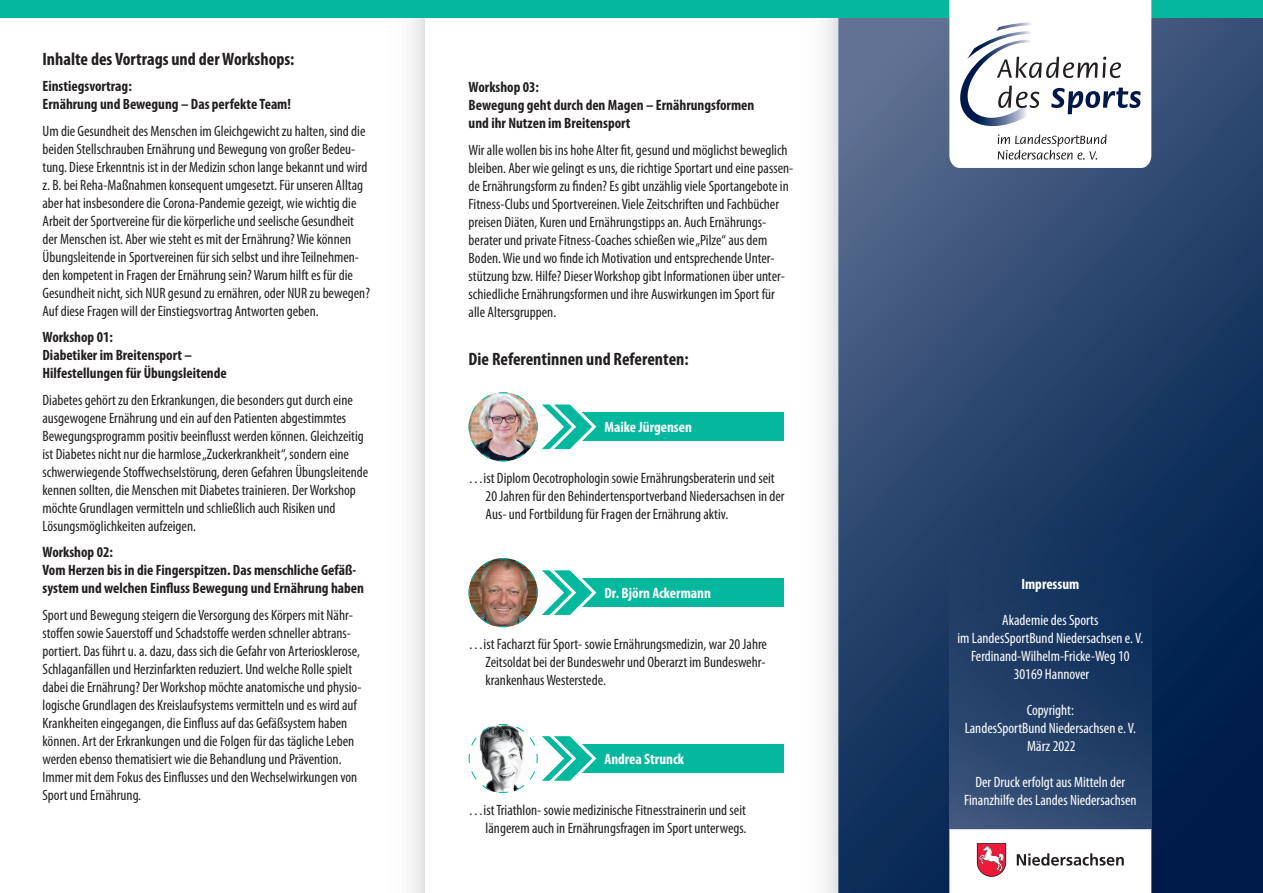
<style>
.page{position:relative;width:1263px;height:893px;background:#fff}
.page>*{position:absolute;margin:0;border:0;box-sizing:border-box;transform-origin:0 0}
.t1{font:700 condensed 18px "Myriad Pro";color:#231f20}
.t2{font:condensed 15px/18px "Myriad Pro";color:#231f20}
.t3{font:700 condensed 15px/18px "Myriad Pro";color:#231f20}
.t4{font:condensed 15px/18px "Myriad Pro";color:#fff;text-align:center}
.t5{font:700 condensed 15px "Myriad Pro";color:#fff}
</style>
<div class="page">
<div style="left:0;top:0;width:425px;height:17px;background:#03b89d"></div>
<div style="left:425px;top:0;width:413px;height:17px;background:#03b89d"></div>
<div style="left:576px;top:413px;width:208px;height:28px;background:#03b89d"></div>
<img style="left:468px;top:392px;width:130px;height:70px">
<div style="left:576px;top:578px;width:208px;height:29px;background:#03b89d"></div>
<svg style="left:468px;top:558px;width:129px;height:70px"></svg>
<div style="left:576px;top:744px;width:208px;height:29px;background:#03b89d"></div>
<svg style="left:468px;top:723px;width:129px;height:70px"></svg>
<img style="left:838px;top:17px;width:425px;height:876px">
<img style="left:949px;top:473px;width:202px;height:356px">
<div style="left:838px;top:0;width:425px;height:17px;background:#03b89d"></div>
<svg style="left:949px;top:829px;width:202px;height:64px"></svg>
<svg style="left:949px;top:0;width:202px;height:168px"></svg>
<p class="t1" style="left:43px;top:49px;width:253px">Inhalte des Vortrags und der Workshops:</p>
<p class="t3" style="left:43px;top:77px;width:250px">Einstiegsvortrag:<br>Ernährung und Bewegung – Das perfekte Team!</p>
<p class="t2" style="left:43px;top:122px;width:329px">Um die Gesundheit des Menschen im Gleichgewicht zu halten, sind die beiden Stellschrauben Ernährung und Bewegung von großer Bedeu&shy;tung. Diese Erkenntnis ist in der Medizin schon lange bekannt und wird z. B. bei Reha-Maßnahmen konsequent umgesetzt. Für unseren Alltag aber hat insbesondere die Corona-Pandemie gezeigt, wie wichtig die Arbeit der Sportvereine für die körperliche und seelische Gesundheit der Menschen ist. Aber wie steht es mit der Ernährung? Wie können Übungsleitende in Sportvereinen für sich selbst und ihre Teilnehmen&shy;den kompetent in Fragen der Ernährung sein? Warum hilft es für die Gesundheit nicht, sich NUR gesund zu ernähren, oder NUR zu bewegen?<br>Auf diese Fragen will der Einstiegsvortrag Antworten geben.</p>
<p class="t3" style="left:43px;top:328px;width:186px">Workshop 01:<br>Diabetiker im Breitensport –<br>Hilfestellungen für Übungsleitende</p>
<p class="t2" style="left:43px;top:391px;width:327px">Diabetes gehört zu den Erkrankungen, die besonders gut durch eine ausgewogene Ernährung und ein auf den Patienten abgestimmtes Bewegungsprogramm positiv beeinflusst werden können. Gleichzeitig ist Diabetes nicht nur die harmlose „Zuckerkrankheit“, sondern eine schwerwiegende Stoffwechselstörung, deren Gefahren Übungsleitende kennen sollten, die Menschen mit Diabetes trainieren. Der Workshop möchte Grundlagen vermitteln und schließlich auch Risiken und Lösungsmöglichkeiten aufzeigen.</p>
<p class="t3" style="left:43px;top:543px;width:323px">Workshop 02:<br>Vom Herzen bis in die Fingerspitzen. Das menschliche Gefäß&shy;system und welchen Einfluss Bewegung und Ernährung haben</p>
<p class="t2" style="left:43px;top:606px;width:321px">Sport und Bewegung steigern die Versorgung des Körpers mit Nähr&shy;stoffen sowie Sauerstoff und Schadstoffe werden schneller abtrans&shy;portiert. Das führt u. a. dazu, dass sich die Gefahr von Arteriosklerose, Schlaganfällen und Herzinfarkten reduziert. Und welche Rolle spielt dabei die Ernährung? Der Workshop möchte anatomische und physio&shy;logische Grundlagen des Kreislaufsystems vermitteln und es wird auf Krankheiten eingegangen, die Einfluss auf das Gefäßsystem haben können. Art der Erkrankungen und die Folgen für das tägliche Leben werden ebenso thematisiert wie die Behandlung und Prävention.<br>Immer mit dem Fokus des Einflusses und den Wechselwirkungen von Sport und Ernährung.</p>
<p class="t3" style="left:469px;top:78px;width:287px">Workshop 03:<br>Bewegung geht durch den Magen – Ernährungsformen und ihr Nutzen im Breitensport</p>
<p class="t2" style="left:469px;top:141px;width:326px">Wir alle wollen bis ins hohe Alter fit, gesund und möglichst beweglich bleiben. Aber wie gelingt es uns, die richtige Sportart und eine passen&shy;de Ernährungsform zu finden? Es gibt unzählig viele Sportangebote in Fitness-Clubs und Sportvereinen. Viele Zeitschriften und Fachbücher preisen Diäten, Kuren und Ernährungstipps an. Auch Ernährungs&shy;berater und private Fitness-Coaches schießen wie „Pilze“ aus dem Boden. Wie und wo finde ich Motivation und entsprechende Unter&shy;stützung bzw. Hilfe? Dieser Workshop gibt Informationen über unter&shy;schiedliche Ernährungsformen und ihre Auswirkungen im Sport für alle Altersgruppen.</p>
<p class="t1" style="left:469px;top:349px;width:221px">Die Referentinnen und Referenten:</p>
<p class="t5" style="left:604px;top:419px;width:89px">Maike Jürgensen</p>
<p class="t2" style="left:486px;top:469px;width:301px;text-indent:-17px">…ist Diplom Oecotrophologin sowie Ernährungsberaterin und seit<br>20 Jahren für den Behindertensportverband Niedersachsen in der<br>Aus- und Fortbildung für Fragen der Ernährung aktiv.</p>
<p class="t5" style="left:604px;top:585px;width:108px">Dr. Björn Ackermann</p>
<p class="t2" style="left:486px;top:635px;width:283px;text-align:justify;text-indent:-17px">…ist Facharzt für Sport- sowie Ernährungsmedizin, war 20 Jahre Zeitsoldat bei der Bundeswehr und Oberarzt im Bundeswehr&shy;krankenhaus Westerstede.</p>
<p class="t5" style="left:604px;top:751px;width:81px">Andrea Strunck</p>
<p class="t2" style="left:469px;top:801px;width:279px;text-align:right">…ist Triathlon- sowie medizinische Fitnesstrainerin und seit längerem auch in Ernährungsfragen im Sport unterwegs.</p>
<p class="t5" style="left:1021px;top:575px;width:59px">Impressum</p>
<p class="t4" style="left:957px;top:611px;width:187px">Akademie des Sports<br>im LandesSportBund Niedersachsen e. V.<br>Ferdinand-Wilhelm-Fricke-Weg 10<br>30169 Hannover</p>
<p class="t4" style="left:965px;top:701px;width:173px">Copyright:<br>LandesSportBund Niedersachsen e. V.<br>März 2022</p>
<p class="t4" style="left:964px;top:773px;width:174px">Der Druck erfolgt aus Mitteln der<br>Finanzhilfe des Landes Niedersachsen</p>
</div>
